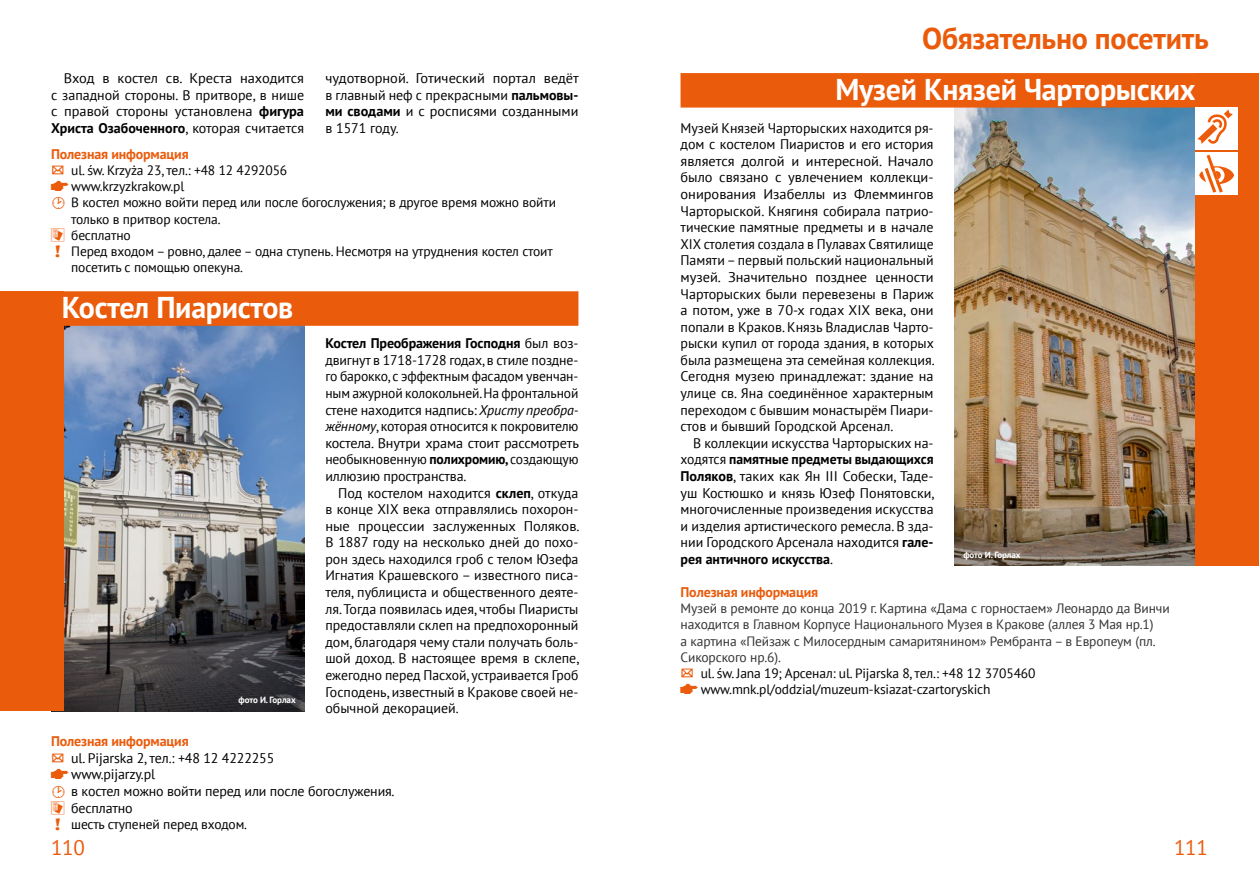
<style>
.page{position:relative;width:1259px;height:893px;background:#fff}
.page>*{position:absolute;margin:0;border:0;box-sizing:border-box;transform-origin:0 0}
.t1{font:700 30px "PT Sans";letter-spacing:-.01em;color:#fff}
.t2{font:700 30px "PT Sans";letter-spacing:-.01em;color:#ea5b0b}
.t3{font:21px "PT Sans";letter-spacing:-.01em;color:#ea5b0b}
.t4{font:13.95px/16.6px "PT Sans";color:#000;text-align:justify}
.t5{font:700 13.95px "PT Sans";letter-spacing:-.01em;color:#ea5b0b}
.t6{font:13.5px/16.2px "PT Sans";letter-spacing:-.01em;color:#333}
.t7{font:13.5px "PT Sans";letter-spacing:-.01em;color:#000}
.t8{font:700 9px "PT Sans";letter-spacing:-.01em;color:#fff}
.s1{font-weight:700}
.s2{font-family:"ikonki";color:#ea5b0b}
.s3{font-family:"Bezdroza";color:#ea5b0b}
.s4{font-style:italic}
.s5{font-family:"ikonki";font-size:13.5px;color:#ea5b0b}
.s6{font-family:"Bezdroza";font-size:13.5px;color:#ea5b0b}
.s7{color:#000}
</style>
<div class="page">
<img style="left:64px;top:326px;width:240px;height:385px">
<div style="left:0;top:291px;width:64px;height:420px;background:#ea5b0b"></div>
<img style="left:955px;top:108px;width:240px;height:458px">
<div style="left:680px;top:73px;width:528px;height:35px;background:#ea5b0b"></div>
<div style="left:1195px;top:73px;width:64px;height:493px;background:#ea5b0b"></div>
<div style="left:1195px;top:108px;width:42px;height:42px;background:#fff"></div>
<svg style="left:1197px;top:110px;width:35px;height:34px"></svg>
<div style="left:1195px;top:152px;width:42px;height:43px;background:#fff"></div>
<svg style="left:1199px;top:155px;width:35px;height:38px"></svg>
<div style="left:51px;top:291px;width:527px;height:35px;background:#ea5b0b"></div>
<p class="t4" style="left:51px;top:69px;width:254px;text-indent:13px">Вход в костел св. Креста находится с западной стороны. В притворе, в нише с правой стороны установлена <span class="s1">фигура Христа Озабоченного</span>, которая считается</p>
<p class="t5" style="left:51px;top:145px;width:139px">Полезная информация</p>
<p class="t7" style="left:51px;top:162px;width:238px"><sup>'</sup> ul. św. Krzyża 23, тeл.: +48 12 4292056</p>
<p class="t7" style="left:51px;top:178px;width:135px"><span class="s2">°</span> www.krzyzkrakow.pl</p>
<p class="t7" style="left:51px;top:194px;width:506px"><span class="s3">›</span> В костел можно войти перед или после богослужения; в другое время можно войти</p>
<p class="t7" style="left:71px;top:210px;width:151px">только в притвор костела.</p>
<p class="t7" style="left:71px;top:226px;width:61px">бесплатно</p>
<p class="t7" style="left:71px;top:243px;width:483px">Перед входом – ровно, далее – одна ступень. Несмотря на утруднения костел стоит</p>
<p class="t7" style="left:71px;top:259px;width:173px">посетить с помощью опекуна.</p>
<p class="t4" style="left:325px;top:69px;width:255px">чудотворной. Готический портал ведёт в главный неф с прекрасными <span class="s1">пальмовы&shy;ми сводами</span> и с росписями созданными в 1571 году.</p>
<h1 class="t1" style="left:62px;top:288px;width:233px">Костел Пиаристов</h1>
<p class="t8" style="left:239px;top:694px;width:59px">фото И. Горлах</p>
<p class="t4" style="left:325px;top:335px;width:255px"><span class="s1">Костел Преображения Господня</span> был воз&shy;двигнут в 1718-1728 годах, в стиле поздне&shy;го барокко, с эффектным фасадом увенчан&shy;ным ажурной колокольней. На фронтальной стене находится надпись: <span class="s4">Христу преобра&shy;жённому</span>, которая относится к покровителю костела. Внутри храма стоит рассмотреть необыкновенную <span class="s1">полихромию,</span> создающую иллюзию пространства.</p>
<p class="t4" style="left:325px;top:484px;width:256px;text-indent:13px">Под костелом находится <span class="s1">склеп</span>, откуда в конце XIX века отправлялись похорон&shy;ные процессии заслуженных Поляков.<br>В 1887 году на несколько дней до похо&shy;рон здесь находился гроб с телом Юзефа Игнатия Крашевского – известного писа&shy;теля, публициста и общественного деяте&shy;ля. Тогда появилась идея, чтобы Пиаристы предоставляли склеп на предпохоронный дом, благодаря чему стали получать боль&shy;шой доход. В настоящее время в склепе, ежегодно перед Пасхой, устраивается Гроб Господень, известный в Кракове своей не&shy;обычной декорацией.</p>
<p class="t5" style="left:51px;top:732px;width:139px">Полезная информация</p>
<p class="t4" style="left:51px;top:749px;width:225px"><sup>'</sup> ul. Pijarska 2, тeл.: +48 12 4222255</p>
<p class="t4" style="left:51px;top:766px;width:106px"><span class="s5">°</span> www.pijarzy.pl</p>
<p class="t4" style="left:51px;top:782px;width:345px"><span class="s6">›</span> в костел можно войти перед или после богослужения.</p>
<p class="t4" style="left:71px;top:799px;width:63px">бесплатно</p>
<p class="t7" style="left:71px;top:815px;width:177px">шесть ступеней перед входом.</p>
<h1 class="t2" style="left:922px;top:19px;width:288px">Обязательно посетить</h1>
<h1 class="t1" style="left:835px;top:70px;width:361px">Музей Князей Чарторыских</h1>
<p class="t4" style="left:680px;top:119px;width:256px">Музей Князей Чарторыских находится ря&shy;дом с костелом Пиаристов и его история является долгой и интересной. Начало было связано с увлечением коллекци&shy;онирования Изабеллы из Флеммингов Чарторыской. Княгиня собирала патрио&shy;тические памятные предметы и в начале XIX столетия создала в Пулавах Святилище Памяти – первый польский национальный музей. Значительно позднее ценности Чарторыских были перевезены в Париж а потом, уже в 70-х годах XIX века, они попали в Краков. Князь Владислав Чарто&shy;рыски купил от города здания, в которых была размещена эта семейная коллекция.<br>Сегодня музею принадлежат: здание на улице св. Яна соединённое характерным переходом с бывшим монастырём Пиари&shy;стов и бывший Городской Арсенал.</p>
<p class="t4" style="left:680px;top:434px;width:256px;text-indent:13px">В коллекции искусства Чарторыских на&shy;ходятся <span class="s1">памятные предметы выдающихся Поляков</span>, таких как Ян III Собески, Таде&shy;уш Костюшко и князь Юзеф Понятовски, многочисленные произведения искусства и изделия артистического ремесла. В зда&shy;нии Городского Арсенала находится <span class="s1">гале&shy;рея античного искусства</span>.</p>
<p class="t8" style="left:963px;top:548px;width:59px">фото И. Горлах</p>
<p class="t5" style="left:680px;top:583px;width:139px">Полезная информация</p>
<p class="t6" style="left:680px;top:600px;width:491px">Музей в ремонте до конца 2019 г. Картина «Дама с горностаем» Леонардо да Винчи находится в Главном Корпусе Национального Музея в Кракове (аллея 3 Мая нр.1)<br>а картина «Пейзаж с Милосердным самаритянином» Рембранта – в Европеум (пл.<br>Сикорского нр.6).<br><sup>'</sup> <span class="s7">ul. św. Jana 19; Арсенал: ul. Pijarska 8, тeл.: +48 12 3705460<br></span><span class="s2">°</span> <span class="s7">www.mnk.pl/oddzial/muzeum-ksiazat-czartoryskich</span></p>
<h2 class="t3" style="left:51px;top:834px;width:35px">110</h2>
<h2 class="t3" style="left:1174px;top:834px;width:35px">111</h2>
</div>
